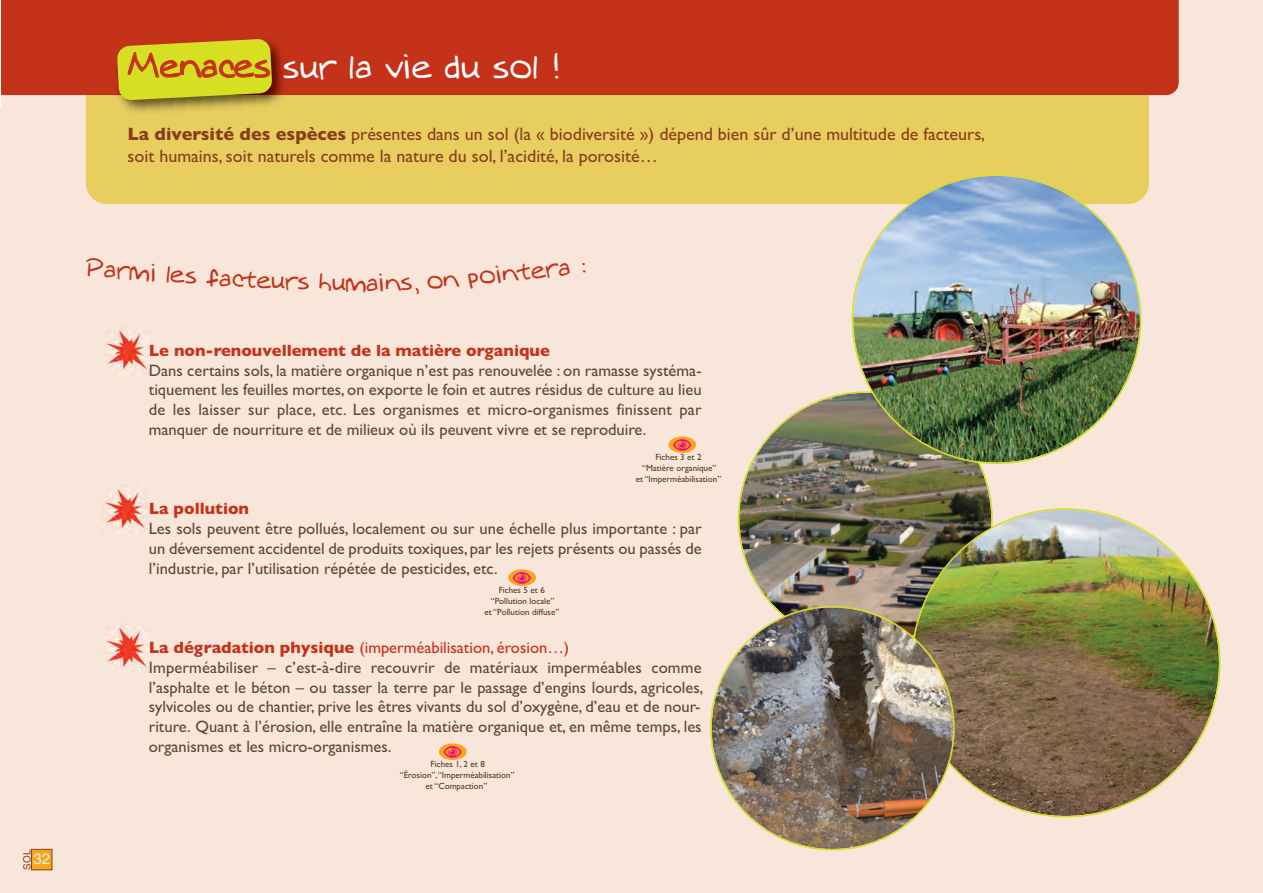
<style>
.page{position:relative;width:1263px;height:893px;background:#f9e6db}
.page>*{position:absolute;margin:0;border:0;box-sizing:border-box;transform-origin:0 0}
.t1{font:33px "Augie";color:#fff}
.t2{font:24px "Augie";color:#c5321a}
.t3{font:18px/21.8px "Gill Sans";color:#893d1d}
.t4{font:16.5px/19.8px "Gill Sans";color:#614630;text-align:justify}
.t5{font:700 16.5px "Gill Sans";color:#c5321a}
.t6{font:15px "Helvetica";color:#f1f1e5}
.t7{font:9.9px "Helvetica";color:#893d1d}
.t8{font:9px/10.8px "Gill Sans";color:#523b25;text-align:center}
.s1{color:#c5321a}
.s2{font-weight:700}
.s3{font-weight:700;color:#c5321a}
</style>
<div class="page">
<div style="left:32px;top:850px;width:20px;height:19px;background:#f9a51b"></div>
<div style="left:31px;top:849px;width:21px;height:21px;border:1px solid #893d1d"></div>
<div style="left:86px;top:65px;width:1063px;height:139px;background:#e8ce5f;border-radius:21px"></div>
<div style="left:1px;top:1px;width:1178px;height:94px;background:#c5321a"></div>
<hr style="left:0;top:0;width:1197px;height:1px;background:#fff">
<hr style="left:0;top:0;width:1px;height:107px;background:#fff">
<img style="left:112px;top:95px;width:181px;height:17px">
<img style="left:109px;top:31px;width:183px;height:64px">
<svg style="left:117px;top:39px;width:155px;height:61px"></svg>
<img style="left:738px;top:392px;width:255px;height:214px">
<img style="left:911px;top:508px;width:309px;height:309px">
<img style="left:710px;top:606px;width:245px;height:244px">
<img style="left:105px;top:326px;width:44px;height:49px">
<svg style="left:439px;top:743px;width:28px;height:17px"></svg>
<svg style="left:508px;top:569px;width:28px;height:17px"></svg>
<svg style="left:668px;top:436px;width:28px;height:17px"></svg>
<img style="left:102px;top:485px;width:46px;height:49px">
<img style="left:105px;top:624px;width:44px;height:48px">
<img style="left:852px;top:174px;width:289px;height:290px">
<svg style="left:444px;top:746px;width:18px;height:11px"></svg>
<svg style="left:513px;top:572px;width:18px;height:11px"></svg>
<svg style="left:673px;top:439px;width:18px;height:12px"></svg>
<p class="t7" style="left:21px;top:869px;width:21px;rotate:-90deg">SOL</p>
<p class="t6" style="left:33px;top:850px;width:18px">32</p>
<h1 class="t1" style="left:128px;top:47px;width:431px"><span class="s1">Menaces</span> sur la vie du sol !</h1>
<p class="t3" style="left:128px;top:123px;width:859px"><span class="s2">La diversité des espèces</span> présentes dans un sol (la « biodiversité ») dépend bien sûr d’une multitude de facteurs, soit humains, soit naturels comme la nature du sol, l’acidité, la porosité…</p>
<h2 class="t2" style="left:106px;top:255px;width:117px;rotate:4deg">armi les f</h2>
<h2 class="t2" style="left:221px;top:263px;width:54px;rotate:3deg">acte</h2>
<h2 class="t2" style="left:346px;top:268px;width:35px">ma</h2>
<h2 class="t2" style="left:467px;top:263px;width:92px;rotate:-6deg">pointer</h2>
<p class="t5" style="left:149px;top:340px;width:403px">Le non-renouvellement de la matière organique</p>
<p class="t4" style="left:149px;top:360px;width:554px">Dans certains sols, la matière organique n’est pas renouvelée : on ramasse systéma&shy;tiquement les feuilles mortes, on exporte le foin et autres résidus de culture au lieu de les laisser sur place, etc. Les organismes et micro-organismes finissent par manquer de nourriture et de milieux où ils peuvent vivre et se reproduire.</p>
<p class="t8" style="left:636px;top:452px;width:87px">Fiches 3 et 2<br>“Matière organique”<br>et “Imperméabilisation”</p>
<p class="t5" style="left:149px;top:499px;width:102px">La pollution</p>
<p class="t4" style="left:149px;top:518px;width:554px">Les sols peuvent être pollués, localement ou sur une échelle plus importante : par un déversement accidentel de produits toxiques, par les rejets présents ou passés de l’industrie, par l’utilisation répétée de pesticides, etc.</p>
<p class="t8" style="left:484px;top:585px;width:76px">Fiches 5 et 6 “Pollution locale”<br>et “Pollution diffuse”</p>
<p class="t4" style="left:149px;top:637px;width:556px;text-align:left"><span class="s3">La dégradation physique</span> <span class="s1">(imperméabilisation, érosion…)<br></span>Imperméabiliser – c’est-à-dire recouvrir de matériaux imperméables comme l’asphalte et le béton – ou tasser la terre par le passage d’engins lourds, agricoles, sylvicoles ou de chantier, prive les êtres vivants du sol d’oxygène, d’eau et de nour&shy;riture. Quant à l’érosion, elle entraîne la matière organique et, en même temps, les organismes et les micro-organismes.</p>
<p class="t8" style="left:400px;top:759px;width:116px">Fiches 1, 2 et 8 “Érosion”,“Imperméabilisation” et “Compaction”</p>
</div>
